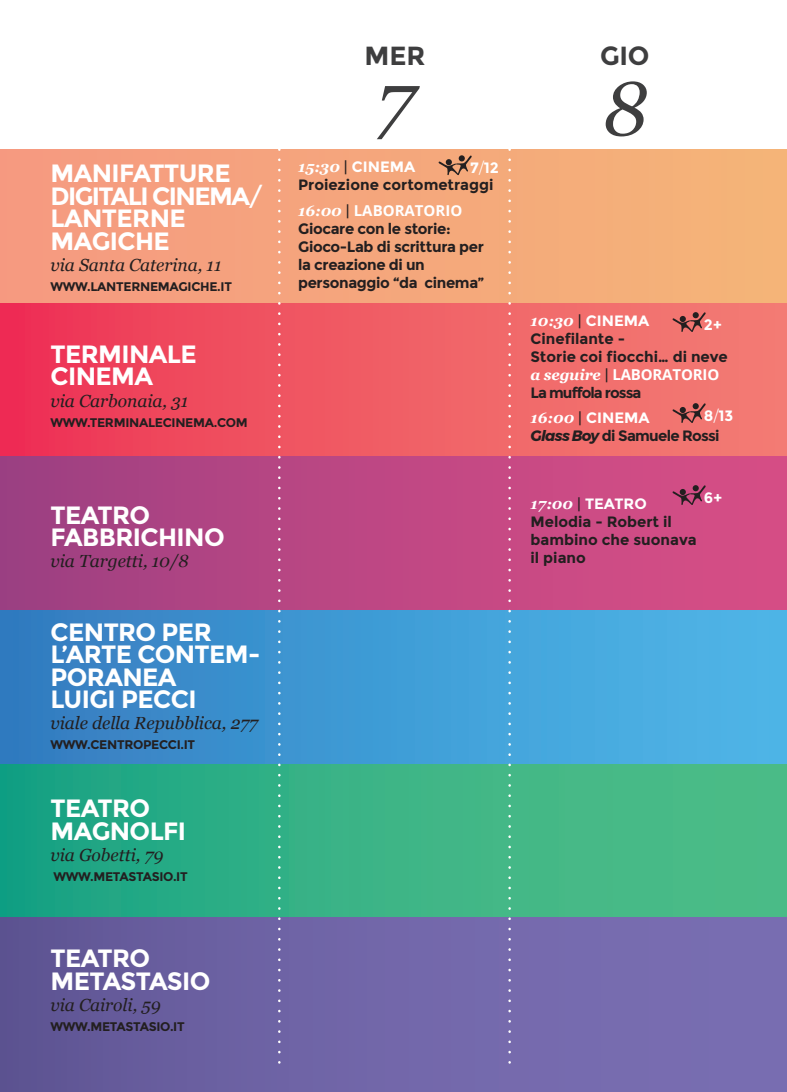
<style>
.page{position:relative;width:787px;height:1092px;background:#fff}
.page>*{position:absolute;margin:0;border:0;box-sizing:border-box;transform-origin:0 0}
.t1{font:italic 75.75px "Georgia";color:#3e3e3f}
.t2{font:700 26.25px "Montserrat";letter-spacing:-.005em;color:#3e3e3f}
.t3{font:700 25px/22.5px "Montserrat";letter-spacing:-.025em;color:#fff}
.t4{font:italic 17.5px "Georgia";letter-spacing:-.005em;color:#231f20}
.t5{font:700 15px/18px "Montserrat";letter-spacing:-.005em;color:#231f20}
.t6{font:700 15px/18px "Montserrat";letter-spacing:-.025em;color:#231f20}
.t7{font:700 15px "Open Sans";letter-spacing:-.005em;color:#fff}
.t8{font:700 15px/25.5px "Montserrat";letter-spacing:-.06em;color:#231f20}
.t9{font:700 15px "Montserrat";letter-spacing:-.045em;color:#231f20}
.t10{font:700 15px "Montserrat";color:#fff}
.t11{font:700 12.5px "Montserrat";letter-spacing:-.025em;color:#231f20}
.s1{font-weight:400}
.s2{font-weight:300}
.s3{font-family:"Georgia";font-style:italic;color:#fff}
.s4{color:#fff}
.s5{font-family:"Georgia";font-style:italic}
.s6{font-family:"Montserrat";font-weight:400;color:#231f20}
.s7{font-style:italic}
</style>
<div class="page">
<div style="left:0;top:149px;width:787px;height:154px;background:linear-gradient(to right,#f69981,#f4b478)"></div>
<div style="left:0;top:303px;width:787px;height:154px;background:linear-gradient(to right,#ee3555,#f38275)"></div>
<div style="left:0;top:457px;width:787px;height:153px;background:linear-gradient(to right,#9f4082,#db4f85)"></div>
<div style="left:0;top:610px;width:787px;height:153px;background:linear-gradient(to right,#337dc0,#4fb9e9)"></div>
<div style="left:0;top:764px;width:787px;height:153px;background:linear-gradient(to right,#1aa484,#54c088)"></div>
<div style="left:0;top:917px;width:787px;height:174px;background:linear-gradient(to right,#625897,#7d72b6)"></div>
<svg style="left:508px;top:149px;width:3px;height:921px;background:#ac99a5"></svg>
<svg style="left:278px;top:149px;width:2px;height:921px;background:#a995a5"></svg>
<svg style="left:672px;top:484px;width:34px;height:21px"></svg>
<div style="left:679px;top:489px;width:7px;height:6px;background:#231f20;border-radius:50%"></div>
<svg style="left:672px;top:311px;width:34px;height:21px"></svg>
<div style="left:679px;top:316px;width:7px;height:6px;background:#231f20;border-radius:50%"></div>
<svg style="left:672px;top:402px;width:34px;height:21px"></svg>
<div style="left:679px;top:407px;width:7px;height:6px;background:#231f20;border-radius:50%"></div>
<svg style="left:438px;top:155px;width:34px;height:20px"></svg>
<p class="t3" style="left:50px;top:162px;width:214px">MANIFATTURE<br>DIGITALI CINEMA<span class="s1">/<br></span>LANTERNE<br>MAGICHE</p>
<p class="t4" style="left:50px;top:252px;width:173px">via Santa Caterina, 11</p>
<p class="t11" style="left:50px;top:279px;width:183px">WWW.LANTERNEMAGICHE.IT</p>
<p class="t3" style="left:50px;top:343px;width:148px">TERMINALE<br>CINEMA</p>
<p class="t4" style="left:50px;top:387px;width:139px">via Carbonaia, 31</p>
<p class="t11" style="left:50px;top:414px;width:199px">WWW.TERMINALECINEMA.COM</p>
<p class="t3" style="left:50px;top:503px;width:176px">TEATRO<br>FABBRICHINO</p>
<p class="t4" style="left:50px;top:548px;width:140px">via Targetti, 10/8</p>
<p class="t3" style="left:50px;top:621px;width:211px">CENTRO PER<br>L’ARTE CONTEM-<br>PORANEA<br>LUIGI PECCI</p>
<p class="t4" style="left:50px;top:710px;width:209px">viale della Repubblica, 277</p>
<p class="t11" style="left:50px;top:737px;width:146px">WWW.CENTROPECCI.IT</p>
<p class="t3" style="left:50px;top:797px;width:137px">TEATRO<br>MAGNOLFI</p>
<p class="t4" style="left:50px;top:841px;width:114px">via Gobetti, 79</p>
<p class="t11" style="left:53px;top:868px;width:136px">WWW.METASTASIO.IT</p>
<p class="t3" style="left:50px;top:947px;width:162px">TEATRO<br>METASTASIO</p>
<p class="t4" style="left:50px;top:991px;width:112px">via Cairoli, 59</p>
<p class="t11" style="left:50px;top:1018px;width:136px">WWW.METASTASIO.IT</p>
<p class="t2" style="left:364px;top:40px;width:62px">MER</p>
<h1 class="t1" style="left:376px;top:44px;width:39px">7</h1>
<p class="t10" style="left:470px;top:158px;width:30px">7<span class="s2">/</span>12</p>
<p class="t5" style="left:298px;top:158px;width:197px"><span class="s3">15:30</span> <span class="s1">|</span> <span class="s4">CINEMA<br></span>Proiezione cortometraggi</p>
<p class="t7" style="left:298px;top:200px;width:166px"><span class="s5">16:00</span> <span class="s6">|</span> LABORATORIO</p>
<p class="t6" style="left:298px;top:219px;width:188px">Giocare con le storie:<br>Gioco-Lab di scrittura per la creazione di un personaggio “da cinema”</p>
<p class="t2" style="left:600px;top:40px;width:51px">GIO</p>
<h1 class="t1" style="left:602px;top:54px;width:47px">8</h1>
<p class="t5" style="left:530px;top:312px;width:199px"><span class="s3">10:30</span> <span class="s1">|</span> <span class="s4">CINEMA<br></span>Cinefilante -<br>Storie coi fiocchi… di neve</p>
<p class="t7" style="left:530px;top:363px;width:190px"><span class="s5">a seguire</span> <span class="s6">|</span> LABORATORIO</p>
<p class="t8" style="left:530px;top:379px;width:121px">La muffola rossa<br><span class="s3">16:00</span> <span class="s1">|</span> <span class="s4">CINEMA</span></p>
<p class="t9" style="left:530px;top:427px;width:191px"><span class="s7">Glass Boy</span> di Samuele Rossi</p>
<p class="t10" style="left:704px;top:315px;width:19px">2+</p>
<p class="t10" style="left:704px;top:406px;width:31px">8<span class="s2">/</span>13</p>
<p class="t5" style="left:530px;top:495px;width:167px"><span class="s3">17:00</span> <span class="s1">|</span> <span class="s4">TEATRO<br></span>Melodia - Robert il bambino che suonava il piano</p>
<p class="t10" style="left:704px;top:488px;width:20px">6+</p>
</div>
